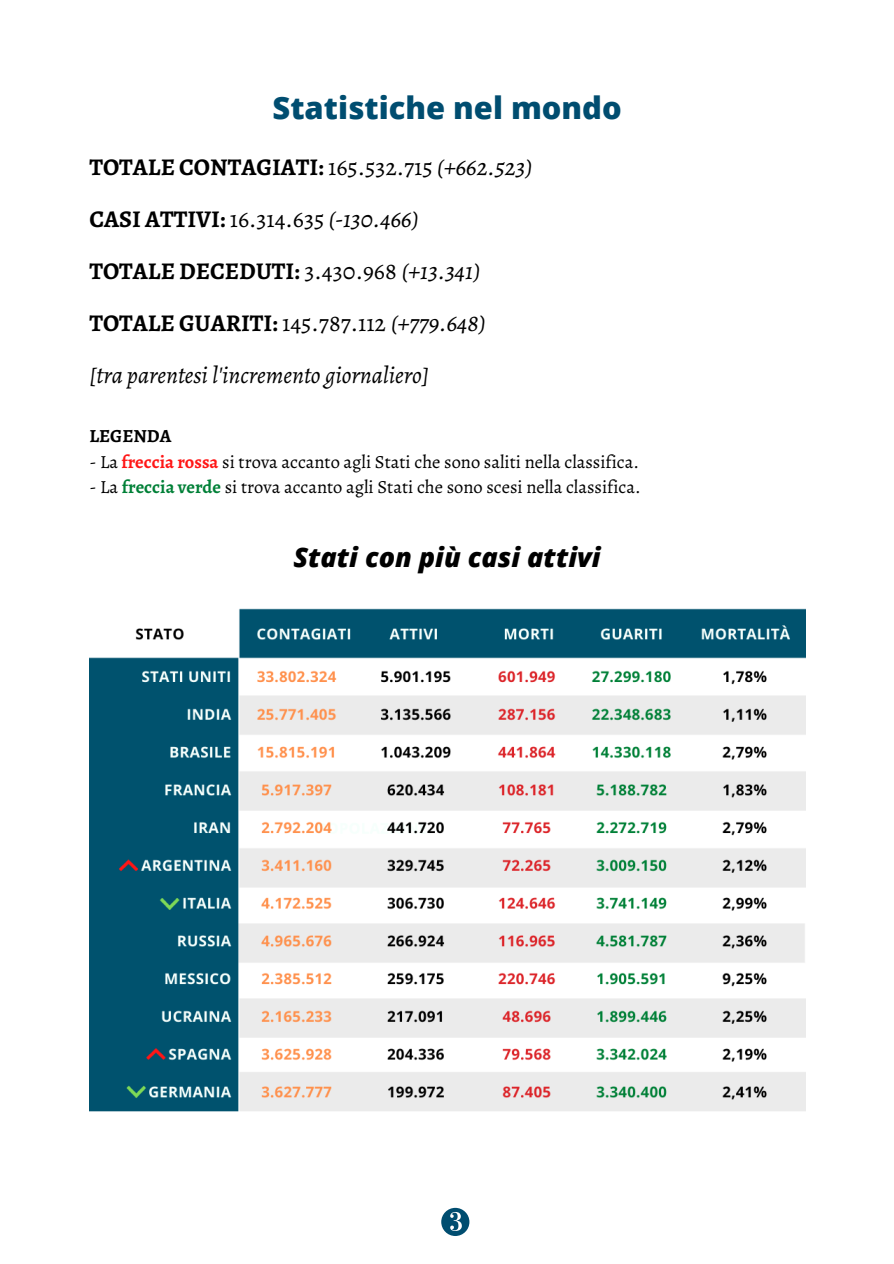
<style>
.page{position:relative;width:894px;height:1264px;background:#fff}
.page>*{position:absolute;margin:0;border:0;box-sizing:border-box;transform-origin:0 0}
.t1{font:800 30.9px "Open Sans";color:#004d70}
.t2{font:italic 800 27px "Open Sans";color:#000}
.t3{font:700 24px "Alegreya";color:#000}
.t4{font:italic 24px "Alegreya";color:#000}
.t5{font:18.45px "Alegreya";color:#000}
.t6{font:700 18.45px "Alegreya";color:#000}
.s1{font-weight:400}
.s2{font-weight:400;font-style:italic}
.s3{font-weight:700;color:#ff1616}
.s4{font-weight:700;color:#008037}
</style>
<div class="page">
<svg style="left:441px;top:1207px;width:28px;height:28px"></svg>
<img style="left:89px;top:608px;width:715px;height:504px">
<p class="t1" style="left:272px;top:86px;width:350px">Statistiche nel mondo</p>
<p class="t3" style="left:89px;top:151px;width:444px">TOTALE CONTAGIATI: <span class="s1">165.532.715</span> <span class="s2">(+662.523)</span></p>
<p class="t3" style="left:89px;top:203px;width:331px">CASI ATTIVI: <span class="s1">16.314.635</span> <span class="s2">(-130.466)</span></p>
<p class="t3" style="left:89px;top:255px;width:392px">TOTALE DECEDUTI: <span class="s1">3.430.968</span> <span class="s2">(+13.341)</span></p>
<p class="t3" style="left:89px;top:306px;width:398px">TOTALE GUARITI: <span class="s1">145.787.112</span> <span class="s2">(+779.648)</span></p>
<p class="t4" style="left:89px;top:358px;width:341px">[tra parentesi l'incremento giornaliero]</p>
<p class="t6" style="left:89px;top:423px;width:83px">LEGENDA</p>
<p class="t5" style="left:89px;top:449px;width:551px">- La <span class="s3">freccia rossa</span> si trova accanto agli Stati che sono saliti nella classifica.</p>
<p class="t5" style="left:89px;top:474px;width:552px">- La <span class="s4">freccia verde</span> si trova accanto agli Stati che sono scesi nella classifica.</p>
<p class="t2" style="left:293px;top:538px;width:308px">Stati con più casi attivi</p>
</div>
